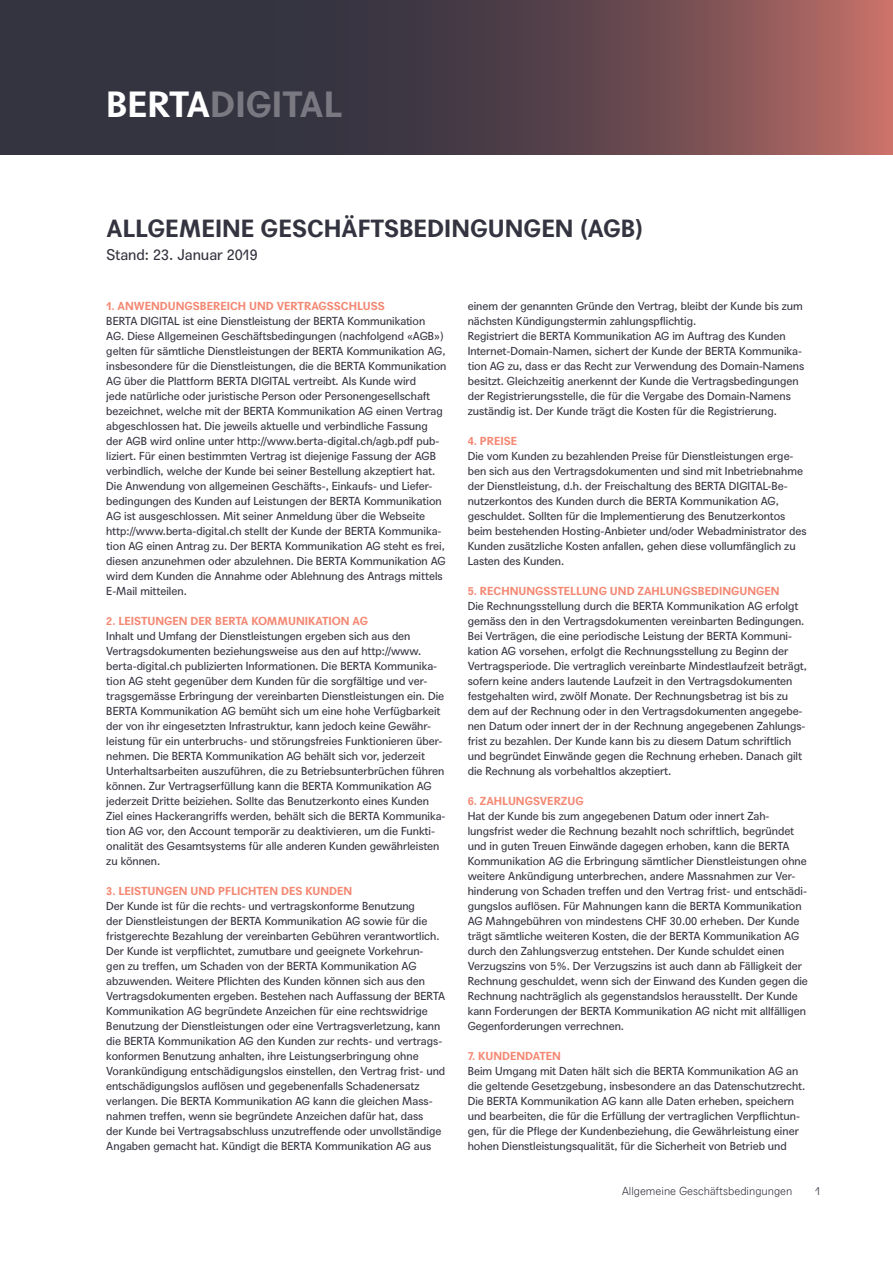
<style>
.page{position:relative;width:893px;height:1263px;background:#fff}
.page>*{position:absolute;margin:0;border:0;box-sizing:border-box;transform-origin:0 0}
.t1{font:700 35.25px "Agipo";color:#7a7982}
.t2{font:700 24px "Agipo";color:#343441}
.t3{font:15px "Agipo";color:#343441}
.t4{font:11.25px/15px "Agipo";color:#343441}
.t5{font:700 11.25px "Agipo";color:#f48873}
.t6{font:300 11.25px "Agipo";color:#343441}
.s1{color:#fff}
</style>
<div class="page">
<svg style="left:0;top:0;width:893px;height:155px;background:#58424a"></svg>
<h1 class="t1" style="left:106px;top:77px;width:237px"><span class="s1">BERTA</span>DIGITAL</h1>
<h2 class="t2" style="left:106px;top:210px;width:538px">ALLGEMEINE GESCHÄFTSBEDINGUNGEN (AGB)</h2>
<h3 class="t3" style="left:106px;top:243px;width:153px">Stand: 23. Januar 2019</h3>
<p class="t5" style="left:106px;top:297px;width:280px">1. ANWENDUNGSBEREICH UND VERTRAGSSCHLUSS</p>
<p class="t4" style="left:106px;top:313px;width:342px">BERTA DIGITAL ist eine Dienstleistung der BERTA Kommunikation<br>AG. Diese Allgemeinen Geschäftsbedingungen (nachfolgend «AGB») gelten für sämtliche Dienstleistungen der BERTA Kommunikation AG, insbesondere für die Dienstleistungen, die die BERTA Kommunikation AG über die Plattform BERTA DIGITAL vertreibt. Als Kunde wird<br>jede natürliche oder juristische Person oder Personengesellschaft bezeichnet, welche mit der BERTA Kommunikation AG einen Vertrag abgeschlossen hat. Die jeweils aktuelle und verbindliche Fassung der AGB wird online unter http://www.berta-digital.ch/agb.pdf pub&shy;liziert. Für einen bestimmten Vertrag ist diejenige Fassung der AGB verbindlich, welche der Kunde bei seiner Bestellung akzeptiert hat.<br>Die Anwendung von allgemeinen Geschäfts-, Einkaufs- und Liefer&shy;bedingungen des Kunden auf Leistungen der BERTA Kommunikation AG ist ausgeschlossen. Mit seiner Anmeldung über die Webseite http://www.berta-digital.ch stellt der Kunde der BERTA Kommunika&shy;tion AG einen Antrag zu. Der BERTA Kommunikation AG steht es frei, diesen anzunehmen oder abzulehnen. Die BERTA Kommunikation AG wird dem Kunden die Annahme oder Ablehnung des Antrags mittels E-Mail mitteilen.</p>
<p class="t5" style="left:106px;top:612px;width:263px">2. LEISTUNGEN DER BERTA KOMMUNIKATION AG</p>
<p class="t4" style="left:106px;top:628px;width:341px">Inhalt und Umfang der Dienstleistungen ergeben sich aus den Vertragsdokumenten beziehungsweise aus den auf http://www. berta-digital.ch publizierten Informationen. Die BERTA Kommunika&shy;tion AG steht gegenüber dem Kunden für die sorgfältige und ver&shy;tragsgemässe Erbringung der vereinbarten Dienstleistungen ein. Die BERTA Kommunikation AG bemüht sich um eine hohe Verfügbarkeit der von ihr eingesetzten Infrastruktur, kann jedoch keine Gewähr&shy;leistung für ein unterbruchs- und störungsfreies Funktionieren über&shy;nehmen. Die BERTA Kommunikation AG behält sich vor, jederzeit Unterhaltsarbeiten auszuführen, die zu Betriebsunterbrüchen führen können. Zur Vertragserfüllung kann die BERTA Kommunikation AG jederzeit Dritte beiziehen. Sollte das Benutzerkonto eines Kunden Ziel eines Hackerangriffs werden, behält sich die BERTA Kommunika&shy;tion AG vor, den Account temporär zu deaktivieren, um die Funkti&shy;onalität des Gesamtsystems für alle anderen Kunden gewährleisten zu können.</p>
<p class="t5" style="left:106px;top:882px;width:247px">3. LEISTUNGEN UND PFLICHTEN DES KUNDEN</p>
<p class="t4" style="left:106px;top:897px;width:340px">Der Kunde ist für die rechts- und vertragskonforme Benutzung<br>der Dienstleistungen der BERTA Kommunikation AG sowie für die fristgerechte Bezahlung der vereinbarten Gebühren verantwortlich.<br>Der Kunde ist verpflichtet, zumutbare und geeignete Vorkehrun-<br>gen zu treffen, um Schaden von der BERTA Kommunikation AG abzuwenden. Weitere Pflichten des Kunden können sich aus den Vertragsdokumenten ergeben. Bestehen nach Auffassung der BERTA Kommunikation AG begründete Anzeichen für eine rechtswidrige Benutzung der Dienstleistungen oder eine Vertragsverletzung, kann die BERTA Kommunikation AG den Kunden zur rechts- und vertrags&shy;konformen Benutzung anhalten, ihre Leistungserbringung ohne Vorankündigung entschädigungslos einstellen, den Vertrag frist- und entschädigungslos auflösen und gegebenenfalls Schadenersatz verlangen. Die BERTA Kommunikation AG kann die gleichen Mass&shy;nahmen treffen, wenn sie begründete Anzeichen dafür hat, dass<br>der Kunde bei Vertragsabschluss unzutreffende oder unvollständige Angaben gemacht hat. Kündigt die BERTA Kommunikation AG aus</p>
<p class="t4" style="left:468px;top:297px;width:338px">einem der genannten Gründe den Vertrag, bleibt der Kunde bis zum nächsten Kündigungstermin zahlungspflichtig.<br>Registriert die BERTA Kommunikation AG im Auftrag des Kunden Internet-Domain-Namen, sichert der Kunde der BERTA Kommunika&shy;tion AG zu, dass er das Recht zur Verwendung des Domain-Namens besitzt. Gleichzeitig anerkennt der Kunde die Vertragsbedingungen der Registrierungsstelle, die für die Vergabe des Domain-Namens zuständig ist. Der Kunde trägt die Kosten für die Registrierung.</p>
<p class="t5" style="left:468px;top:432px;width:51px">4. PREISE</p>
<p class="t4" style="left:468px;top:447px;width:340px">Die vom Kunden zu bezahlenden Preise für Dienstleistungen erge&shy;ben sich aus den Vertragsdokumenten und sind mit Inbetriebnahme der Dienstleistung, d.h. der Freischaltung des BERTA DIGITAL-Be&shy;nutzerkontos des Kunden durch die BERTA Kommunikation AG, geschuldet. Sollten für die Implementierung des Benutzerkontos beim bestehenden Hosting-Anbieter und/oder Webadministrator des Kunden zusätzliche Kosten anfallen, gehen diese vollumfänglich zu Lasten des Kunden.</p>
<p class="t5" style="left:468px;top:582px;width:313px">5. RECHNUNGSSTELLUNG UND ZAHLUNGSBEDINGUNGEN</p>
<p class="t4" style="left:468px;top:597px;width:341px">Die Rechnungsstellung durch die BERTA Kommunikation AG erfolgt gemäss den in den Vertragsdokumenten vereinbarten Bedingungen.<br>Bei Verträgen, die eine periodische Leistung der BERTA Kommuni&shy;kation AG vorsehen, erfolgt die Rechnungsstellung zu Beginn der Vertragsperiode. Die vertraglich vereinbarte Mindestlaufzeit beträgt, sofern keine anders lautende Laufzeit in den Vertragsdokumenten festgehalten wird, zwölf Monate. Der Rechnungsbetrag ist bis zu dem auf der Rechnung oder in den Vertragsdokumenten angegebe&shy;nen Datum oder innert der in der Rechnung angegebenen Zahlungs&shy;frist zu bezahlen. Der Kunde kann bis zu diesem Datum schriftlich und begründet Einwände gegen die Rechnung erheben. Danach gilt die Rechnung als vorbehaltlos akzeptiert.</p>
<p class="t5" style="left:468px;top:792px;width:117px">6. ZAHLUNGSVERZUG</p>
<p class="t4" style="left:468px;top:807px;width:342px">Hat der Kunde bis zum angegebenen Datum oder innert Zah&shy;lungsfrist weder die Rechnung bezahlt noch schriftlich, begründet und in guten Treuen Einwände dagegen erhoben, kann die BERTA Kommunikation AG die Erbringung sämtlicher Dienstleistungen ohne weitere Ankündigung unterbrechen, andere Massnahmen zur Ver&shy;hinderung von Schaden treffen und den Vertrag frist- und entschädi&shy;gungslos auflösen. Für Mahnungen kann die BERTA Kommunikation AG Mahngebühren von mindestens CHF 30.00 erheben. Der Kunde trägt sämtliche weiteren Kosten, die der BERTA Kommunikation AG durch den Zahlungsverzug entstehen. Der Kunde schuldet einen Verzugszins von 5%. Der Verzugszins ist auch dann ab Fälligkeit der Rechnung geschuldet, wenn sich der Einwand des Kunden gegen die Rechnung nachträglich als gegenstandslos herausstellt. Der Kunde kann Forderungen der BERTA Kommunikation AG nicht mit allfälligen Gegenforderungen verrechnen.</p>
<p class="t5" style="left:468px;top:1047px;width:95px">7. KUNDENDATEN</p>
<p class="t4" style="left:468px;top:1062px;width:339px">Beim Umgang mit Daten hält sich die BERTA Kommunikation AG an die geltende Gesetzgebung, insbesondere an das Datenschutzrecht.<br>Die BERTA Kommunikation AG kann alle Daten erheben, speichern und bearbeiten, die für die Erfüllung der vertraglichen Verpflichtun&shy;gen, für die Pflege der Kundenbeziehung, die Gewährleistung einer hohen Dienstleistungsqualität, für die Sicherheit von Betrieb und</p>
<p class="t6" style="left:622px;top:1182px;width:172px">Allgemeine Geschäftsbedingungen</p>
<p class="t6" style="left:815px;top:1182px;width:7px">1</p>
</div>
